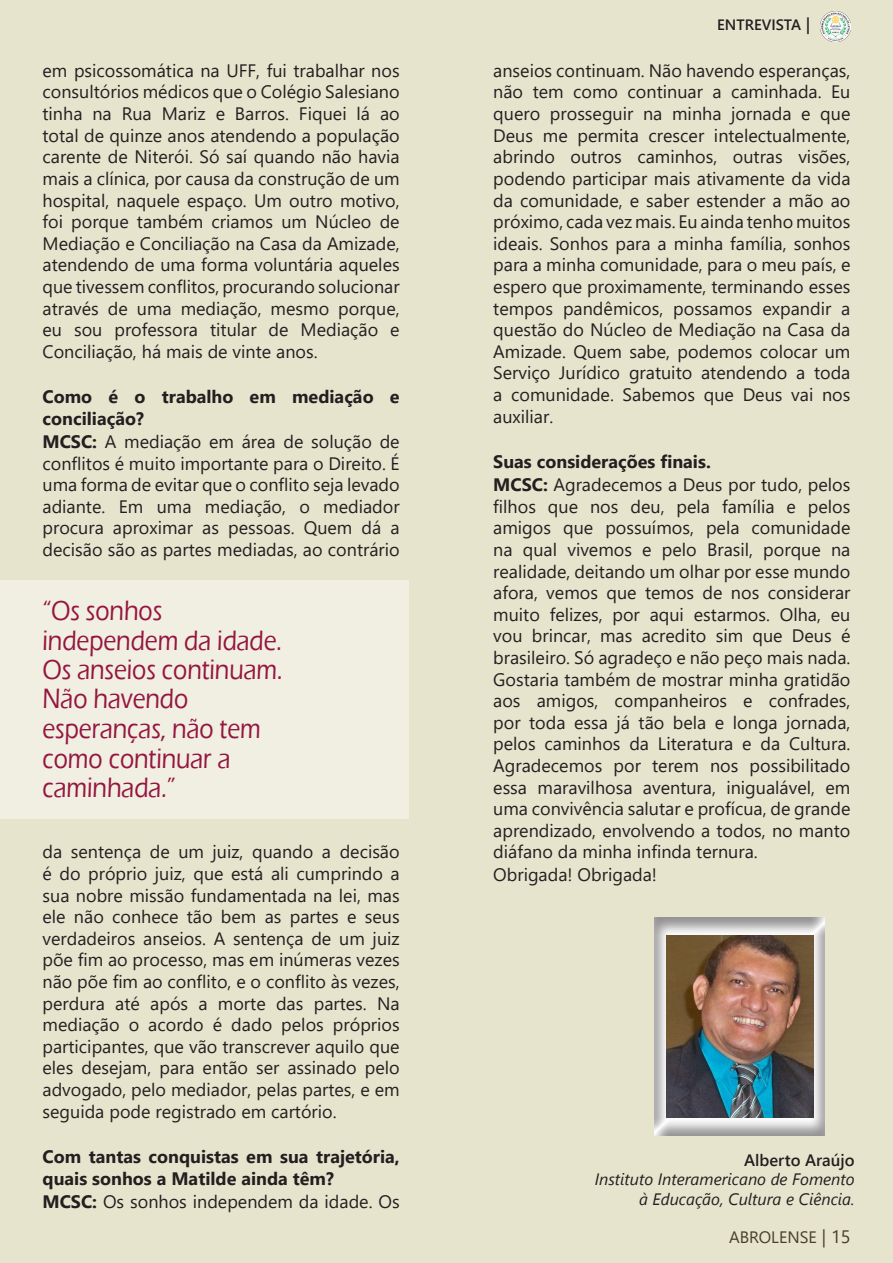
<style>
.page{position:relative;width:893px;height:1263px;background:#e7e4ce}
.page>*{position:absolute;margin:0;border:0;box-sizing:border-box;transform-origin:0 0}
.Texto{font:500 28.8px/28.8px "Eras ITC";color:#951640;text-align:justify;scale:.83 1}
.Texto-2{font:18px/21.6px "Segoe UI";color:#231f20;text-align:justify}
.Texto-3{font:700 18px/21.6px "Segoe UI";color:#231f20}
.Texto-4{font:italic 16.5px/19.8px "Segoe UI";color:#231f20;text-align:right}
.Texto-5{font:600 16.5px "Segoe UI";color:#231f20}
.t1{font:16.5px "Segoe UI";color:#231f20}
.Texto-6{font:600 15px "Segoe UI";color:#231f20}
.s1{font-weight:700}
.s2{font-size:16.5px}
.s3{font-size:18px}
</style>
<div class="page">
<div style="left:652px;top:916px;width:174px;height:220px;background:#231f20;opacity:.5"></div>
<img style="left:666px;top:935px;width:147px;height:183px">
<div style="left:0;top:580px;width:408px;height:239px;background:#f1efe2"></div>
<img style="left:821px;top:12px;width:29px;height:29px">
<p class="Texto-2" style="left:43px;top:58px;width:359px">em psicossomática na UFF, fui trabalhar nos consultórios médicos que o Colégio Salesiano tinha na Rua Mariz e Barros. Fiquei lá ao total de quinze anos atendendo a população carente de Niterói. Só saí quando não havia mais a clínica, por causa da construção de um hospital, naquele espaço. Um outro motivo, foi porque também criamos um Núcleo de Mediação e Conciliação na Casa da Amizade, atendendo de uma forma voluntária aqueles que tivessem conflitos, procurando solucionar através de uma mediação, mesmo porque, eu sou professora titular de Mediação e Conciliação, há mais de vinte anos.</p>
<p class="Texto-3" style="left:43px;top:385px;width:359px">Como é o trabalho em mediação e conciliação?</p>
<p class="Texto-2" style="left:43px;top:429px;width:359px"><span class="s1">MCSC:</span> A mediação em área de solução de conflitos é muito importante para o Direito. É uma forma de evitar que o conflito seja levado adiante. Em uma mediação, o mediador procura aproximar as pessoas. Quem dá a decisão são as partes mediadas, ao contrário</p>
<p class="Texto" style="left:43px;top:597px;width:146px">“Os sonhos</p>
<p class="Texto" style="left:43px;top:627px;width:291px">independem da idade.<br>Os anseios continuam.<br>Não havendo</p>
<p class="Texto" style="left:43px;top:714px;width:264px">esperanças, não tem</p>
<p class="Texto" style="left:43px;top:744px;width:228px">como continuar a caminhada.”</p>
<p class="Texto-2" style="left:43px;top:840px;width:359px">da sentença de um juiz, quando a decisão é do próprio juiz, que está ali cumprindo a sua nobre missão fundamentada na lei, mas ele não conhece tão bem as partes e seus verdadeiros anseios. A sentença de um juiz põe fim ao processo, mas em inúmeras vezes não põe fim ao conflito, e o conflito às vezes, perdura até após a morte das partes. Na mediação o acordo é dado pelos próprios participantes, que vão transcrever aquilo que eles desejam, para então ser assinado pelo advogado, pelo mediador, pelas partes, e em seguida pode registrado em cartório.</p>
<p class="Texto-3" style="left:43px;top:1145px;width:359px">Com tantas conquistas em sua trajetória, quais sonhos a Matilde ainda têm?</p>
<p class="Texto-2" style="left:43px;top:1189px;width:359px"><span class="s1">MCSC:</span> Os sonhos independem da idade. Os</p>
<p class="Texto-6" style="left:717px;top:10px;width:95px">ENTREVISTA <span class="s2">|</span></p>
<p class="Texto-2" style="left:493px;top:58px;width:359px">anseios continuam. Não havendo esperanças, não tem como continuar a caminhada. Eu quero prosseguir na minha jornada e que Deus me permita crescer intelectualmente, abrindo outros caminhos, outras visões, podendo participar mais ativamente da vida da comunidade, e saber estender a mão ao próximo, cada vez mais. Eu ainda tenho muitos ideais. Sonhos para a minha família, sonhos para a minha comunidade, para o meu país, e espero que proximamente, terminando esses tempos pandêmicos, possamos expandir a questão do Núcleo de Mediação na Casa da Amizade. Quem sabe, podemos colocar um Serviço Jurídico gratuito atendendo a toda a comunidade. Sabemos que Deus vai nos auxiliar.</p>
<p class="Texto-3" style="left:493px;top:450px;width:219px">Suas considerações finais.</p>
<p class="Texto-2" style="left:493px;top:472px;width:359px"><span class="s1">MCSC:</span> Agradecemos a Deus por tudo, pelos filhos que nos deu, pela família e pelos amigos que possuímos, pela comunidade na qual vivemos e pelo Brasil, porque na realidade, deitando um olhar por esse mundo afora, vemos que temos de nos considerar muito felizes, por aqui estarmos. Olha, eu vou brincar, mas acredito sim que Deus é brasileiro. Só agradeço e não peço mais nada.<br>Gostaria também de mostrar minha gratidão aos amigos, companheiros e confrades, por toda essa já tão bela e longa jornada, pelos caminhos da Literatura e da Cultura.<br>Agradecemos por terem nos possibilitado essa maravilhosa aventura, inigualável, em uma convivência salutar e profícua, de grande aprendizado, envolvendo a todos, no manto diáfano da minha infinda ternura.</p>
<p class="Texto-2" style="left:493px;top:862px;width:165px">Obrigada! Obrigada!</p>
<p class="Texto-5" style="left:744px;top:1144px;width:112px">Alberto Araújo</p>
<p class="Texto-4" style="left:595px;top:1167px;width:261px">Instituto Interamericano de Fomento à Educação, Cultura e Ciência.</p>
<p class="t1" style="left:729px;top:1221px;width:123px">ABROLENSE <span class="s3">| 15</span></p>
</div>
